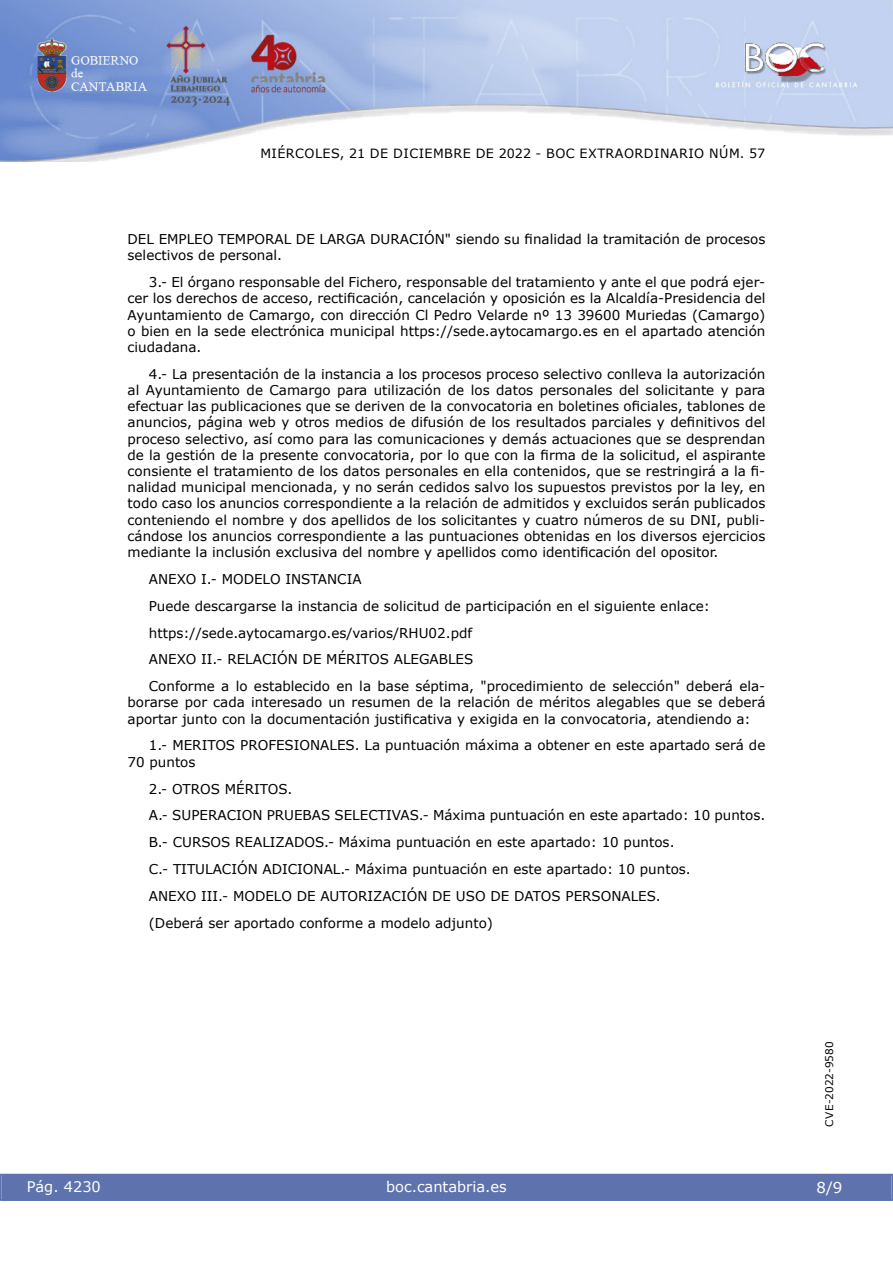
<style>
.page{position:relative;width:893px;height:1263px;background:#fff}
.page>*{position:absolute;margin:0;border:0;box-sizing:border-box;transform-origin:0 0}
.t1{font:15px "Verdana 2";color:#fff}
.t2{font:14.55px "Verdana 2";color:#fff}
.inicio_de_parrafo{font:13.5px/16.2px "Verdana 2";color:#000;text-align:justify}
.inicio_de_parrafo-2{font:13.5px/16.2px "Verdana";color:#000}
.t3{font:12.75px "Verdana 2";letter-spacing:.035em;color:#000}
.t4{font:10.5px "Verdana 2";color:#000}
.s1{font-family:"Verdana 2"}
.s2{font-family:"Verdana"}
</style>
<div class="page">
<img style="left:0;top:0;width:893px;height:161px">
<div style="left:1px;top:1174px;width:890px;height:27px;background:#5e73ae"></div>
<p class="t3" style="left:260px;top:144px;width:506px">MIÉRCOLES, 21 DE DICIEMBRE DE 2022 - BOC EXTRAORDINARIO NÚM. 57</p>
<p class="inicio_de_parrafo-2" style="left:128px;top:231px;width:639px">DEL EMPLEO TEMPORAL DE LARGA DURACIÓN" siendo su finalidad la tramitación de procesos <span class="s1">selectivos de personal.</span></p>
<p class="inicio_de_parrafo" style="left:128px;top:274px;width:639px;text-indent:21px"><span class="s2">3.- El órgano responsable del Fichero, responsable del tratamiento y ante el que podrá ejer&shy;cer los derechos de acceso, rectificación, cancelación y oposición es la Alcaldía-Presidencia del </span>Ayuntamiento de Camargo, con dirección Cl Pedro Velarde nº 13 39600 Muriedas (Camargo) o bien en la sede electrónica municipal https://sede.aytocamargo.es en el apartado atención ciudadana.</p>
<p class="inicio_de_parrafo" style="left:128px;top:366px;width:639px;text-indent:21px">4.- La presentación de la instancia a los procesos proceso selectivo conlleva la autorización al Ayuntamiento de Camargo para utilización de los datos personales del solicitante y para <span class="s2">efectuar las publicaciones que se deriven de la convocatoria en boletines oficiales, tablones de anuncios, página web y otros medios de difusión de los resultados parciales y definitivos del proceso selectivo, así como para las comunicaciones y demás actuaciones que se desprendan de la gestión de la presente convocatoria, por lo que con la firma de la solicitud, el aspirante consiente el tratamiento de los datos personales en ella contenidos, que se restringirá a la fi&shy;</span>nalidad municipal mencionada, y no serán cedidos salvo los supuestos previstos por la ley, en todo caso los anuncios correspondiente a la relación de admitidos y excluidos serán publicados conteniendo el nombre y dos apellidos de los solicitantes y cuatro números de su DNI, publi&shy;cándose los anuncios correspondiente a las puntuaciones obtenidas en los diversos ejercicios <span class="s2">mediante la inclusión exclusiva del nombre y apellidos como identificación del opositor.</span></p>
<p class="inicio_de_parrafo" style="left:149px;top:571px;width:214px">ANEXO I.- MODELO INSTANCIA</p>
<p class="inicio_de_parrafo" style="left:149px;top:598px;width:563px">Puede descargarse la instancia de solicitud de participación en el siguiente enlace:</p>
<p class="inicio_de_parrafo" style="left:149px;top:624px;width:325px">https://sede.aytocamargo.es/varios/RHU02.pdf</p>
<p class="inicio_de_parrafo" style="left:149px;top:651px;width:326px">ANEXO II.- RELACIÓN DE MÉRITOS ALEGABLES</p>
<p class="inicio_de_parrafo-2" style="left:128px;top:678px;width:639px;text-align:justify;text-indent:21px"><span class="s1">Conforme a lo establecido en la base séptima, "procedimiento de selección" deberá ela&shy;</span>borarse por cada interesado un resumen de la relación de méritos alegables que se deberá aportar junto con la documentación justificativa y exigida en la convocatoria, atendiendo a:</p>
<p class="inicio_de_parrafo" style="left:128px;top:737px;width:639px;text-indent:21px">1.- MERITOS PROFESIONALES. La puntuación máxima a obtener en este apartado será de<br>70 puntos</p>
<p class="inicio_de_parrafo" style="left:149px;top:780px;width:145px">2.- OTROS MÉRITOS.</p>
<p class="inicio_de_parrafo" style="left:149px;top:807px;width:618px">A.- SUPERACION PRUEBAS SELECTIVAS.- Máxima puntuación en este apartado: 10 puntos.</p>
<p class="inicio_de_parrafo" style="left:149px;top:834px;width:527px">B.- CURSOS REALIZADOS.- Máxima puntuación en este apartado: 10 puntos.</p>
<p class="inicio_de_parrafo" style="left:149px;top:861px;width:543px">C.- TITULACIÓN ADICIONAL.- Máxima puntuación en este apartado: 10 puntos.</p>
<p class="inicio_de_parrafo" style="left:149px;top:888px;width:513px">ANEXO III.- MODELO DE AUTORIZACIÓN DE USO DE DATOS PERSONALES.</p>
<p class="inicio_de_parrafo" style="left:149px;top:914px;width:346px">(Deberá ser aportado conforme a modelo adjunto)</p>
<p class="t2" style="left:27px;top:1177px;width:76px">Pág. 4230</p>
<p class="t2" style="left:386px;top:1177px;width:122px">boc.cantabria.es</p>
<p class="t4" style="left:822px;top:1126px;width:87px;rotate:-90deg">CVE-2022-9580</p>
<p class="t1" style="left:816px;top:1177px;width:27px">8/9</p>
</div>
